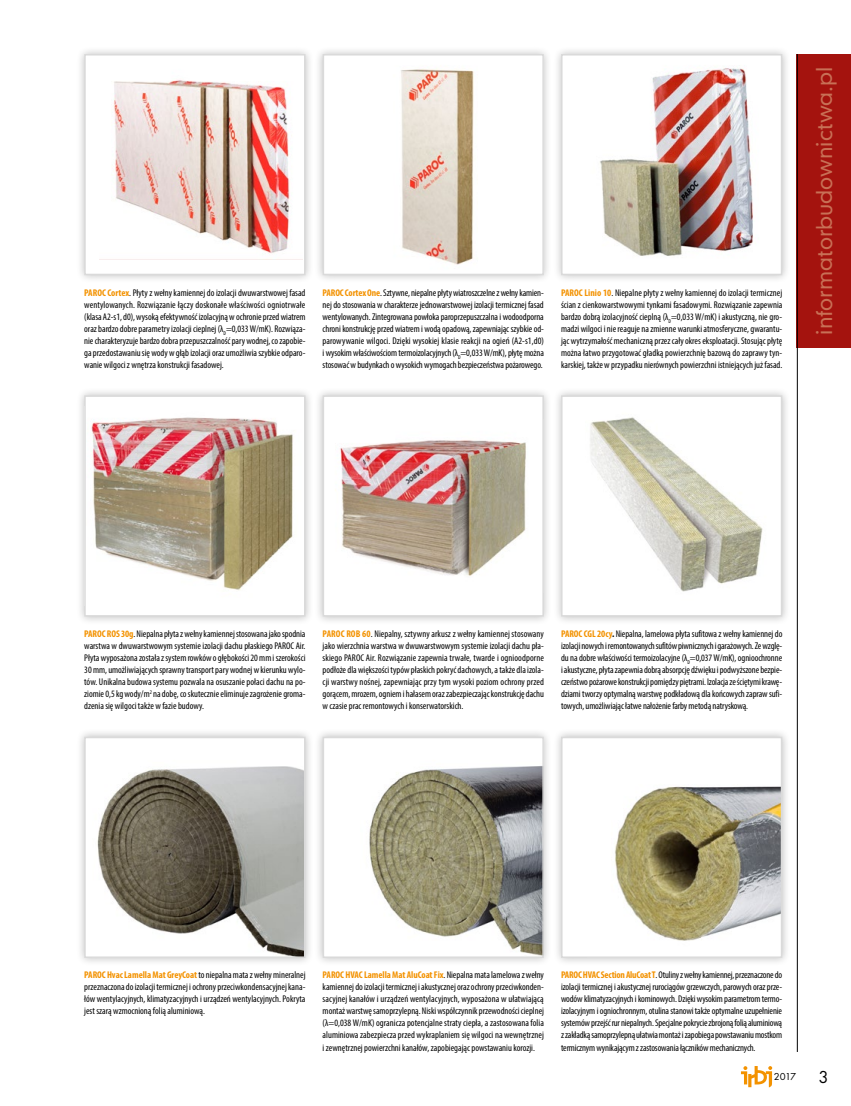
<style>
.page{position:relative;width:851px;height:1106px;background:#fff}
.page>*{position:absolute;margin:0;border:0;box-sizing:border-box;transform-origin:0 0}
.t1{font:21px "Geometric 706 Md EU";color:#c87056}
.t2{font:18px "Futura TEE";color:#000}
.t3{font:10.5px "Futura TEE";color:#000}
.galeria{font:condensed 9.75px/12px "Myriad Pro";color:#000;text-align:justify}
.s1{font-weight:700;color:#f39200}
.s2{font-weight:700}
</style>
<div class="page">
<div style="left:796px;top:54px;width:54px;height:293px;background:#a4130e"></div>
<hr style="left:796px;top:54px;width:1px;height:998px;background:#000">
<svg style="left:741px;top:1066px;width:31px;height:21px"></svg>
<div style="left:75px;top:45px;width:239px;height:239px;background:#000;opacity:.25"></div>
<div style="left:85px;top:55px;width:220px;height:219px;background:#fff"></div>
<img style="left:100px;top:80px;width:202px;height:180px">
<div style="left:84px;top:54px;width:221px;height:221px;border:2px solid #dadada"></div>
<div style="left:314px;top:45px;width:238px;height:239px;background:#000;opacity:.25"></div>
<img style="left:325px;top:57px;width:216px;height:215px">
<div style="left:322px;top:54px;width:222px;height:221px;border:2px solid #dadada"></div>
<div style="left:552px;top:45px;width:238px;height:239px;background:#000;opacity:.25"></div>
<div style="left:561px;top:55px;width:220px;height:219px;background:#fff"></div>
<img style="left:600px;top:68px;width:153px;height:188px">
<div style="left:561px;top:54px;width:221px;height:221px;border:2px solid #dadada"></div>
<div style="left:75px;top:387px;width:239px;height:238px;background:#000;opacity:.25"></div>
<div style="left:85px;top:396px;width:220px;height:220px;background:#fff"></div>
<img style="left:91px;top:417px;width:202px;height:173px">
<div style="left:84px;top:395px;width:221px;height:221px;border:2px solid #dadada"></div>
<div style="left:314px;top:387px;width:238px;height:238px;background:#000;opacity:.25"></div>
<div style="left:323px;top:396px;width:220px;height:220px;background:#fff"></div>
<img style="left:335px;top:440px;width:191px;height:136px">
<div style="left:322px;top:395px;width:222px;height:221px;border:2px solid #dadada"></div>
<div style="left:552px;top:387px;width:238px;height:238px;background:#000;opacity:.25"></div>
<img style="left:564px;top:398px;width:215px;height:215px">
<div style="left:561px;top:395px;width:221px;height:221px;border:2px solid #dadada"></div>
<div style="left:75px;top:728px;width:239px;height:238px;background:#000;opacity:.25"></div>
<div style="left:85px;top:737px;width:220px;height:220px;background:#fff"></div>
<img style="left:97px;top:766px;width:205px;height:189px">
<div style="left:84px;top:736px;width:221px;height:222px;border:2px solid #dadada"></div>
<div style="left:314px;top:728px;width:238px;height:238px;background:#000;opacity:.25"></div>
<div style="left:323px;top:737px;width:220px;height:220px;background:#fff"></div>
<img style="left:369px;top:766px;width:172px;height:189px">
<div style="left:322px;top:736px;width:222px;height:222px;border:2px solid #dadada"></div>
<div style="left:552px;top:728px;width:238px;height:238px;background:#000;opacity:.25"></div>
<div style="left:561px;top:737px;width:220px;height:220px;background:#fff"></div>
<img style="left:615px;top:786px;width:164px;height:155px">
<div style="left:561px;top:736px;width:221px;height:222px;border:2px solid #dadada"></div>
<p class="galeria" style="left:84px;top:286px;width:223px"><span class="s1">PAROC Cortex</span>. Płyty z wełny kamiennej do izolacji dwuwarstwowej fasad wentylowanych. Rozwiązanie łączy doskonałe właściwości ogniotrwałe (klasa A2-s1, d0), wysoką efektywność izolacyjną w ochronie przed wiatrem oraz bardzo dobre parametry izolacji cieplnej (λ<sub>D</sub>=0,033 W/mK). Rozwiąza&shy;nie charakteryzuje bardzo dobra przepuszczalność pary wodnej, co zapobie&shy;ga przedostawaniu się wody w głąb izolacji oraz umożliwia szybkie odparo&shy;wanie wilgoci z wnętrza konstrukcji fasadowej.</p>
<p class="galeria" style="left:322px;top:286px;width:223px"><span class="s1">PAROC Cortex One</span>.Sztywne, niepalne płyty wiatroszczelne z wełny kamien&shy;nej do stosowania w charakterze jednowarstwowej izolacji termicznej fasad wentylowanych. Zintegrowana powłoka paroprzepuszczalna i wodoodporna chroni konstrukcję przed wiatrem i wodą opadową, zapewniając szybkie od&shy;parowywanie wilgoci. Dzięki wysokiej klasie reakcji na ogień (A2-s1,d0) i wysokim właściwościom termoizolacyjnych (λ<sub>D</sub>=0,033 W/mK), płytę można stosować w budynkach o wysokich wymogach bezpieczeństwa pożarowego.</p>
<p class="galeria" style="left:561px;top:286px;width:223px"><span class="s1">PAROC Linio 10</span>. Niepalne płyty z wełny kamiennej do izolacji termicznej ścian z cienkowarstwowymi tynkami fasadowymi. Rozwiązanie zapewnia bardzo dobrą izolacyjność cieplną (λ<sub>D</sub>=0,033 W/mK) i akustyczną, nie gro&shy;madzi wilgoci i nie reaguje na zmienne warunki atmosferyczne, gwarantu&shy;jąc wytrzymałość mechaniczną przez cały okres eksploatacji. Stosując płytę można łatwo przygotować gładką powierzchnię bazową do zaprawy tyn&shy;karskiej, także w przypadku nierównych powierzchni istniejących już fasad.</p>
<p class="t1" style="left:810px;top:335px;width:269px;rotate:-90deg">informatorbudownictwa.pl</p>
<p class="galeria" style="left:84px;top:627px;width:223px"><span class="s1">PAROC ROS 30g</span>. Niepalna płyta z wełny kamiennej stosowana jako spodnia warstwa w dwuwarstwowym systemie izolacji dachu płaskiego PAROC Air.<br>Płyta wyposażona została z system rowków o głębokości 20 mm i szerokości 30 mm, umożliwiających sprawny transport pary wodnej w kierunku wylo&shy;tów. Unikalna budowa systemu pozwala na osuszanie połaci dachu na po&shy;ziomie 0,5 kg wody/m<sup>2</sup> na dobę, co skutecznie eliminuje zagrożenie groma&shy;dzenia się wilgoci także w fazie budowy.</p>
<p class="galeria" style="left:322px;top:627px;width:223px"><span class="s1">PAROC ROB 60</span>. Niepalny, sztywny arkusz z wełny kamiennej stosowany jako wierzchnia warstwa w dwuwarstwowym systemie izolacji dachu pła&shy;skiego PAROC Air. Rozwiązanie zapewnia trwałe, twarde i ognioodporne podłoże dla większości typów płaskich pokryć dachowych, a także dla izola&shy;cji warstwy nośnej, zapewniając przy tym wysoki poziom ochrony przed gorącem, mrozem, ogniem i hałasem oraz zabezpieczając konstrukcję dachu w czasie prac remontowych i konserwatorskich.</p>
<p class="galeria" style="left:561px;top:627px;width:223px"><span class="s1">PAROC CGL 20cy</span><span class="s2">.</span> Niepalna, lamelowa płyta sufitowa z wełny kamiennej do izolacji nowych i remontowanych sufitów piwnicznych i garażowych. Ze wzglę&shy;du na dobre właściwości termoizolacyjne (λ<sub>D</sub>=0,037 W/mK), ognioochronne i akustyczne, płyta zapewnia dobrą absorpcję dźwięku i podwyższone bezpie&shy;czeństwo pożarowe konstrukcji pomiędzy piętrami. Izolacja ze ściętymi krawę&shy;dziami tworzy optymalną warstwę podkładową dla końcowych zapraw sufi&shy;towych, umożliwiając łatwe nałożenie farby metodą natryskową.</p>
<p class="galeria" style="left:84px;top:969px;width:223px"><span class="s1">PAROC Hvac Lamella Mat GreyCoat</span>to niepalna mata z wełny mineralnej przeznaczona do izolacji termicznej i ochrony przeciwkondensacyjnej kana&shy;łów wentylacyjnych, klimatyzacyjnych i urządzeń wentylacyjnych. Pokryta jest szarą wzmocnioną folią aluminiową.</p>
<p class="galeria" style="left:322px;top:969px;width:223px"><span class="s1">PAROC HVAC Lamella Mat AluCoat Fix</span>. Niepalna mata lamelowa z wełny kamiennej do izolacji termicznej i akustycznej oraz ochrony przeciwkonden&shy;sacyjnej kanałów i urządzeń wentylacyjnych, wyposażona w ułatwiającą montaż warstwę samoprzylepną. Niski współczynnik przewodności cieplnej (λ=0,038 W/mK) ogranicza potencjalne straty ciepła, a zastosowana folia aluminiowa zabezpiecza przed wykraplaniem się wilgoci na wewnętrznej i zewnętrznej powierzchni kanałów, zapobiegając powstawaniu korozji.</p>
<p class="galeria" style="left:561px;top:969px;width:223px"><span class="s1">PAROC HVAC Section AluCoat T</span>.Otuliny z wełny kamiennej, przeznaczone do izolacji termicznej i akustycznej rurociągów grzewczych, parowych oraz prze&shy;wodów klimatyzacyjnych i kominowych. Dzięki wysokim parametrom termo&shy;izolacyjnym i ogniochronnym, otulina stanowi także optymalne uzupełnienie systemów przejść rur niepalnych. Specjalne pokrycie zbrojoną folią aluminiową z zakładką samoprzylepną ułatwia montaż i zapobiega powstawaniu mostkom termicznym wynikającym z zastosowania łączników mechanicznych.</p>
<p class="t3" style="left:773px;top:1070px;width:24px">2017</p>
<p class="t2" style="left:818px;top:1065px;width:12px">3</p>
</div>
